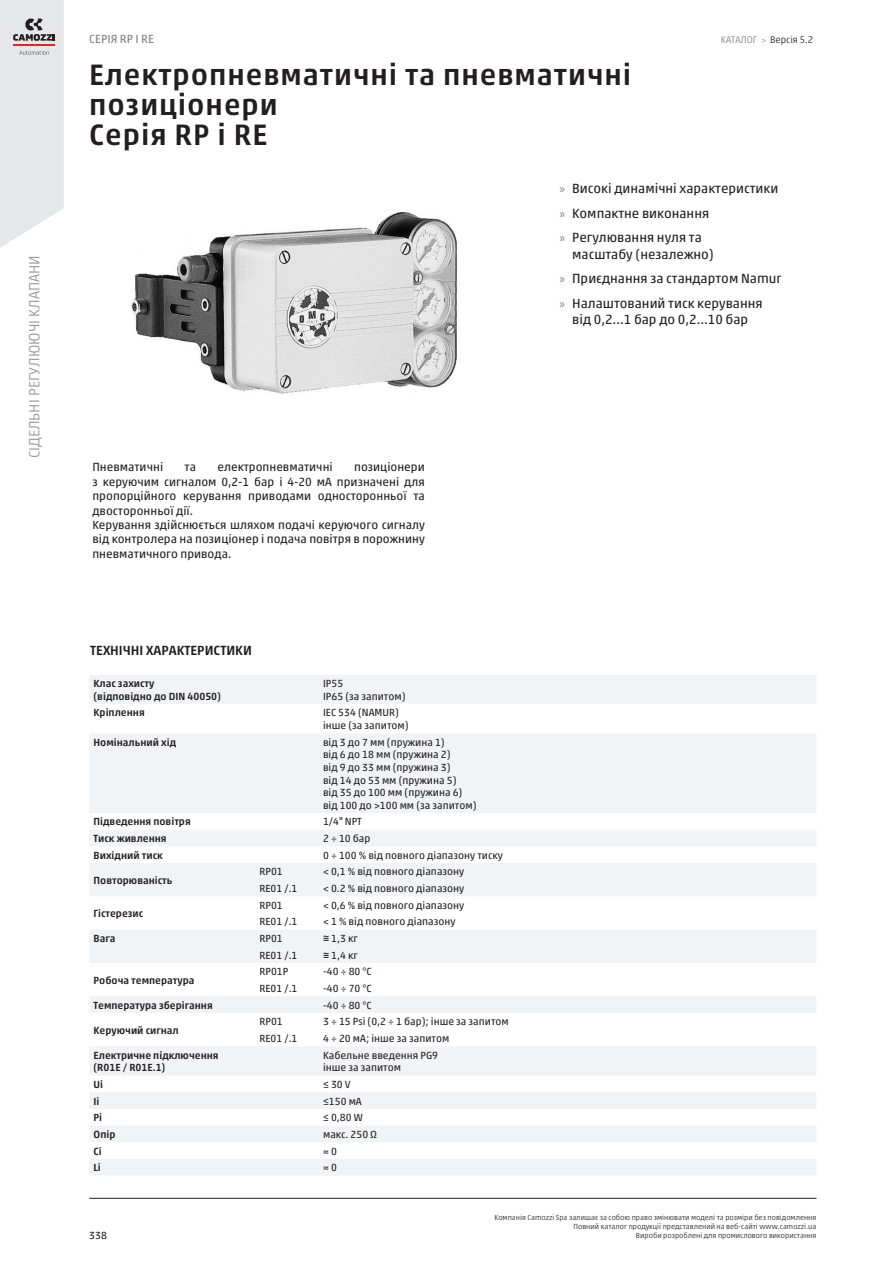
<style>
.page{position:relative;width:893px;height:1263px;background:#fff}
.page>*{position:absolute;margin:0;border:0;box-sizing:border-box;transform-origin:0 0}
.overtureTitle_value{font:500 30px/30px "Akko W1 G";letter-spacing:.03em;color:#231f20}
.t1{font:300 15px "Akko W1 G";color:#939598}
.t2{font:13.5px/16.2px "Akko W1 G";color:#231f20}
.sectionTitle_value{font:500 13.5px "Akko W1 G";color:#231f20}
.normal_value{font:12px/14.4px "Akko W1 G";color:#231f20;text-align:justify}
.t3{font:12px "Akko W1 G";color:#808285}
.properties_value{font:10.5px "Akko W1 G";color:#231f20}
.properties_name{font:500 10.5px "Akko W1 G";color:#231f20}
.properties_name-2{font:10.5px "Akko W1 G";color:#231f20}
.properties_value-2{font:500 10.5px "Akko W1 G";color:#231f20}
.t4{font:300 9.75px "Akko W1 G";color:#231f20}
.t5{font:300 7.5px/9px "Akko W1 G";color:#231f20;text-align:right}
.s1{color:#808285}
.s2{font-size:9px;color:#808285}
.s3{font-family:"Myriad Pro";color:#808285}
.s4{font-family:"Arial Unicode MS"}
</style>
<div class="page">
<svg style="left:0;top:0;width:64px;height:248px;background:#e4e4e6"></svg>
<hr style="left:13px;top:44px;width:42px;height:2px;background:#e72621">
<svg style="left:90px;top:675px;width:726px;height:500px;fill:#f2f3f4"></svg>
<img style="left:131px;top:212px;width:326px;height:182px">
<hr style="left:89px;top:1198px;width:727px;height:1px;background:#231f20">
<h2 class="t1" style="left:24px;top:458px;width:205px;rotate:-90deg">СІДЕЛЬНІ РЕГУЛЮЮЧІ КЛАПАНИ</h2>
<p class="t3" style="left:89px;top:31px;width:66px">СЕРІЯ RP І RE</p>
<p class="overtureTitle_value" style="left:89px;top:57px;width:543px">Електропневматичні та пневматичні позиціонери</p>
<p class="overtureTitle_value" style="left:89px;top:117px;width:180px">Серія RP і RE</p>
<p class="t4" style="left:721px;top:33px;width:94px"><span class="s1">КАТАЛОГ</span> <span class="s2">&gt;</span> Версія 5.2</p>
<p class="t2" style="left:559px;top:179px;width:220px"><span class="s3">»</span> Високі динамічні характеристики</p>
<p class="t2" style="left:559px;top:204px;width:151px"><span class="s3">»</span> Компактне виконання</p>
<p class="t2" style="left:572px;top:229px;width:143px;text-indent:-13px"><span class="s3">»</span> Регулювання нуля та масштабу (незалежно)</p>
<p class="t2" style="left:559px;top:270px;width:223px"><span class="s3">»</span> Приєднання за стандартом Namur</p>
<p class="t2" style="left:559px;top:294px;width:205px;text-align:center"><span class="s3">»</span> Налаштований тиск керування від 0,2...1 бар до 0,2…10 бар</p>
<p class="normal_value" style="left:92px;top:459px;width:334px;text-indent:262px">позиціонери з керуючим сигналом 0,2-1 бар і 4-20 мА призначені для пропорційного керування приводами односторонньої та двосторонньої дії.</p>
<p class="normal_value" style="left:92px;top:517px;width:334px">Керування здійснюється шляхом подачі керуючого сигналу від контролера на позиціонер і подача повітря в порожнину пневматичного привода.</p>
<p class="normal_value" style="left:92px;top:459px;width:72px">Пневматичні</p>
<p class="normal_value" style="left:185px;top:459px;width:13px">та</p>
<p class="normal_value" style="left:217px;top:459px;width:117px">електропневматичні</p>
<p class="sectionTitle_value" style="left:90px;top:640px;width:163px">ТЕХНІЧНІ ХАРАКТЕРИСТИКИ</p>
<p class="properties_value-2" style="left:94px;top:676px;width:62px">Клас захисту</p>
<p class="properties_value-2" style="left:94px;top:688px;width:129px">(відповідно до DIN 40050)</p>
<p class="properties_value" style="left:323px;top:676px;width:22px">IP55</p>
<p class="properties_value" style="left:323px;top:689px;width:84px">IP65 (за запитом)</p>
<p class="properties_name" style="left:94px;top:705px;width:53px">Кріплення</p>
<p class="properties_value" style="left:323px;top:705px;width:77px">IEC 534 (NAMUR)</p>
<p class="properties_value" style="left:323px;top:718px;width:87px">інше (за запитом)</p>
<p class="properties_name" style="left:94px;top:734px;width:84px">Номінальний хід</p>
<p class="properties_value" style="left:323px;top:734px;width:123px">від 3 до 7 мм (пружина 1)</p>
<p class="properties_value" style="left:323px;top:747px;width:129px">від 6 до 18 мм (пружина 2)</p>
<p class="properties_value" style="left:323px;top:760px;width:129px">від 9 до 33 мм (пружина 3)</p>
<p class="properties_value" style="left:323px;top:772px;width:135px">від 14 до 53 мм (пружина 5)</p>
<p class="properties_value" style="left:323px;top:785px;width:141px">від 35 до 100 мм (пружина 6)</p>
<p class="properties_value" style="left:323px;top:797px;width:155px">від 100 до &gt;100 мм (за запитом)</p>
<p class="properties_name" style="left:94px;top:814px;width:99px">Підведення повітря</p>
<p class="properties_value" style="left:323px;top:814px;width:40px">1/4" NPT</p>
<p class="properties_name" style="left:94px;top:831px;width:75px">Тиск живлення</p>
<p class="properties_value" style="left:323px;top:831px;width:49px">2 ÷ 10 бар</p>
<p class="properties_name" style="left:94px;top:847px;width:71px">Вихідний тиск</p>
<p class="properties_value" style="left:323px;top:847px;width:181px">0 ÷ 100 % від повного діапазону тиску</p>
<p class="properties_name" style="left:94px;top:872px;width:80px">Повторюваність</p>
<p class="properties_name-2" style="left:259px;top:864px;width:25px">RP01</p>
<p class="properties_value" style="left:323px;top:864px;width:143px">&lt; 0,1 % від повного діапазону</p>
<p class="properties_name-2" style="left:259px;top:881px;width:40px">RE01 /.1</p>
<p class="properties_value" style="left:323px;top:881px;width:143px">&lt; 0.2 % від повного діапазону</p>
<p class="properties_name" style="left:94px;top:906px;width:51px">Гістерезис</p>
<p class="properties_name-2" style="left:259px;top:897px;width:25px">RP01</p>
<p class="properties_value" style="left:323px;top:897px;width:143px">&lt; 0,6 % від повного діапазону</p>
<p class="properties_name-2" style="left:259px;top:914px;width:40px">RE01 /.1</p>
<p class="properties_value" style="left:323px;top:914px;width:134px">&lt; 1 % від повного діапазону</p>
<p class="properties_name" style="left:94px;top:931px;width:23px">Вага</p>
<p class="properties_name-2" style="left:259px;top:931px;width:25px">RP01</p>
<p class="properties_value" style="left:323px;top:931px;width:36px"><span class="s4">≅</span> 1,3 кг</p>
<p class="properties_name-2" style="left:259px;top:947px;width:40px">RE01 /.1</p>
<p class="properties_value" style="left:323px;top:947px;width:36px"><span class="s4">≅</span> 1,4 кг</p>
<p class="properties_name" style="left:94px;top:972px;width:102px">Робоча температура</p>
<p class="properties_name-2" style="left:259px;top:964px;width:30px">RP01P</p>
<p class="properties_value" style="left:323px;top:964px;width:50px">-40 ÷ 80 °C</p>
<p class="properties_name-2" style="left:259px;top:981px;width:40px">RE01 /.1</p>
<p class="properties_value" style="left:323px;top:981px;width:50px">-40 ÷ 70 °C</p>
<p class="properties_name" style="left:94px;top:997px;width:121px">Температура зберігання</p>
<p class="properties_value" style="left:323px;top:997px;width:50px">-40 ÷ 80 °C</p>
<p class="properties_name" style="left:94px;top:1022px;width:87px">Керуючий сигнал</p>
<p class="properties_name-2" style="left:259px;top:1014px;width:25px">RP01</p>
<p class="properties_value" style="left:323px;top:1014px;width:187px">3 ÷ 15 Psi (0,2 ÷ 1 бар); інше за запитом</p>
<p class="properties_name-2" style="left:259px;top:1031px;width:40px">RE01 /.1</p>
<p class="properties_value" style="left:323px;top:1031px;width:128px">4 ÷ 20 мА; інше за запитом</p>
<p class="properties_name" style="left:94px;top:1047px;width:127px">Електричне підключення</p>
<p class="properties_name" style="left:94px;top:1060px;width:73px">(R01E / R01E.1)</p>
<p class="properties_value" style="left:323px;top:1047px;width:117px">Кабельне введення PG9</p>
<p class="properties_value" style="left:323px;top:1060px;width:79px">інше за запитом</p>
<p class="properties_name" style="left:94px;top:1076px;width:11px">Ui</p>
<p class="properties_value" style="left:323px;top:1077px;width:29px">≤ 30 V</p>
<p class="properties_name" style="left:94px;top:1093px;width:7px">Ii</p>
<p class="properties_value" style="left:323px;top:1093px;width:40px">≤150 мА</p>
<p class="properties_name" style="left:94px;top:1110px;width:10px">Pi</p>
<p class="properties_value" style="left:323px;top:1110px;width:41px">≤ 0,80 W</p>
<p class="properties_name" style="left:94px;top:1126px;width:23px">Опір</p>
<p class="properties_value" style="left:323px;top:1127px;width:56px">макс. 250 Ω</p>
<p class="properties_name" style="left:94px;top:1143px;width:10px">Ci</p>
<p class="properties_value" style="left:323px;top:1143px;width:15px">≈ 0</p>
<p class="properties_name" style="left:94px;top:1160px;width:9px">Li</p>
<p class="properties_value" style="left:323px;top:1160px;width:15px">≈ 0</p>
<p class="t5" style="left:494px;top:1212px;width:324px">Компанія Camozzi Spa залишає за собою право змінювати моделі та розміри без повідомлення<br>Повний каталог продукції представлений на веб-сайті www.camozzi.ua</p>
<p class="properties_value" style="left:89px;top:1228px;width:19px">338</p>
<p class="t5" style="left:636px;top:1230px;width:182px">Вироби розроблені для промислового використання</p>
</div>
